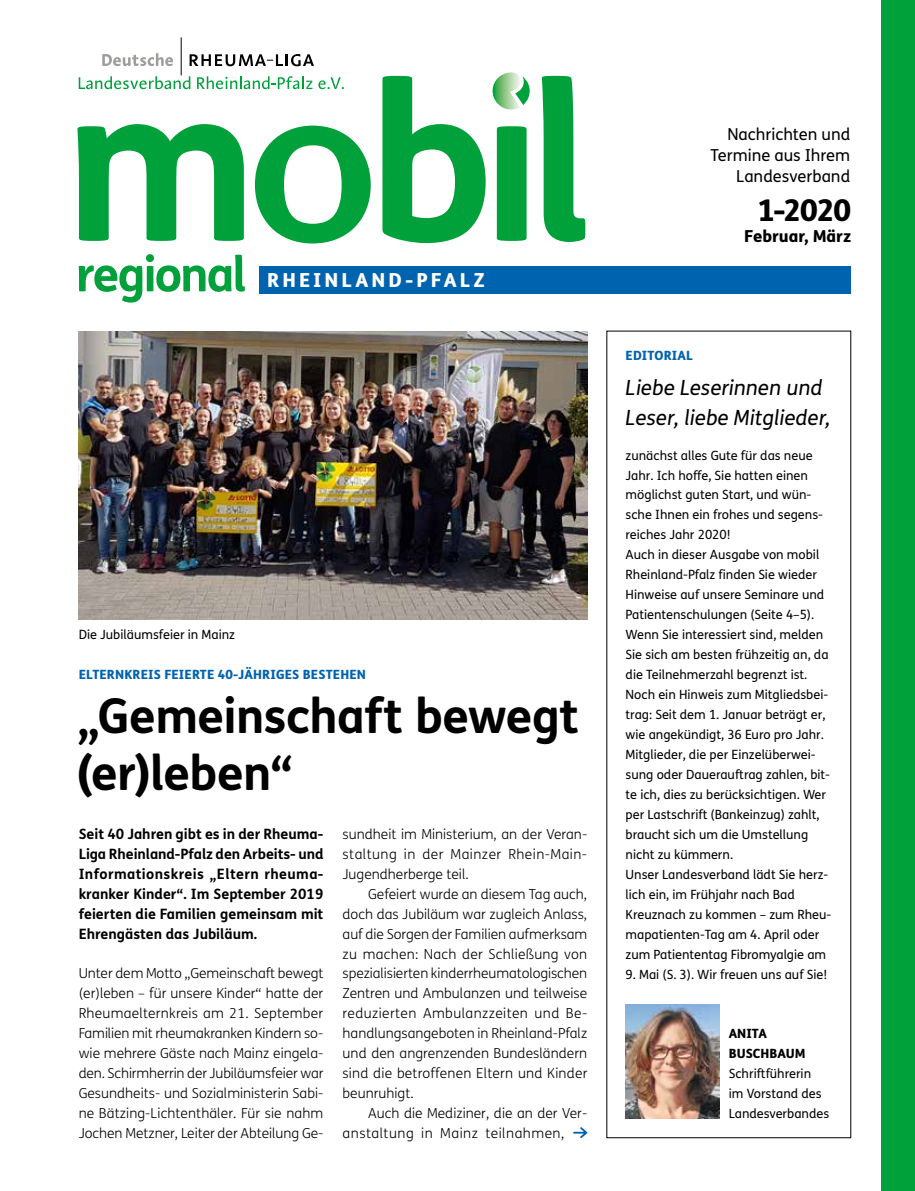
<style>
.page{position:relative;width:915px;height:1191px;background:#fff}
.page>*{position:absolute;margin:0;border:0;box-sizing:border-box;transform-origin:0 0}
.t1{font:700 48px/57px "FS Me";letter-spacing:-.015em;color:#000}
.t2{font:800 30px "FS Me";color:#000}
.t3{font:italic 21px/30px "FS Me";color:#000}
.t4{font:800 19.35px "FS Me";letter-spacing:.16em;color:#fff}
.t5{font:16.5px/21px "FS Me";letter-spacing:-.005em;color:#000;text-align:right}
.t6{font:800 16.5px "FS Me";color:#000}
.t7{font:700 14.25px/20px "FS Me";color:#000;text-align:justify}
.t8{font:300 13.8px/20px "FS Me";letter-spacing:.005em;color:#000;text-align:justify}
.t9{font:300 13.8px/20px "FS Me";letter-spacing:.03em;color:#000}
.t10{font:12.75px/20px "FS Me";color:#000}
.t11{font:800 12.75px "FS Me";letter-spacing:.01em;color:#0063af}
.t12{font:800 12.75px/20px "FS Me";color:#000}
</style>
<div class="page">
<svg style="left:79px;top:254px;width:166px;height:49px"></svg>
<div style="left:259px;top:266px;width:591px;height:27px;background:#0063af"></div>
<svg style="left:77px;top:76px;width:508px;height:167px"></svg>
<svg style="left:492px;top:72px;width:37px;height:37px"></svg>
<svg style="left:79px;top:76px;width:111px;height:13px"></svg>
<svg style="left:197px;top:76px;width:115px;height:13px"></svg>
<svg style="left:318px;top:77px;width:26px;height:12px"></svg>
<svg style="left:102px;top:53px;width:71px;height:13px"></svg>
<hr style="left:181px;top:37px;width:1px;height:38px;background:#000">
<svg style="left:189px;top:54px;width:125px;height:12px"></svg>
<div style="left:880px;top:0;width:34px;height:1191px;background:#00a13a"></div>
<img style="left:79px;top:332px;width:508px;height:287px">
<img style="left:625px;top:1004px;width:94px;height:114px">
<svg style="left:573px;top:1127px;width:14px;height:11px"></svg>
<h3 class="t4" style="left:267px;top:265px;width:219px">RHEINLAND-PFALZ</h3>
<p class="t10" style="left:79px;top:624px;width:158px">Die Jubiläumsfeier in Mainz</p>
<p class="t11" style="left:79px;top:664px;width:289px">ELTERNKREIS FEIERTE 40-JÄHRIGES BESTEHEN</p>
<h1 class="t1" style="left:77px;top:685px;width:503px">„Gemeinschaft bewegt (er)leben“</h1>
<p class="t7" style="left:79px;top:823px;width:246px">Seit 40 Jahren gibt es in der Rheuma-Liga Rheinland-Pfalz den Arbeits- und Informationskreis „Eltern rheuma&shy;kranker Kinder“. Im September 2019 feierten die Familien gemeinsam mit Ehrengästen das Jubiläum.</p>
<p class="t8" style="left:79px;top:963px;width:246px">Unter dem Motto „Gemeinschaft bewegt (er)leben – für unsere Kinder“ hatte der Rheumaelternkreis am 21. September Familien mit rheumakranken Kindern so&shy;wie mehrere Gäste nach Mainz eingela&shy;den. Schirmherrin der Jubiläumsfeier war Gesundheits- und Sozialministerin Sabi&shy;ne Bätzing-Lichtenthäler. Für sie nahm Jochen Metzner, Leiter der Abteilung Ge-</p>
<p class="t8" style="left:342px;top:823px;width:246px">sundheit im Ministerium, an der Veran&shy;staltung in der Mainzer Rhein-Main-Jugendherberge teil.</p>
<p class="t8" style="left:342px;top:883px;width:246px;text-indent:26px">Gefeiert wurde an diesem Tag auch, doch das Jubiläum war zugleich Anlass, auf die Sorgen der Familien aufmerksam zu machen: Nach der Schließung von spezialisierten kinderrheumatologischen Zentren und Ambulanzen und teilweise reduzierten Ambulanzzeiten und Be&shy;handlungsangeboten in Rheinland-Pfalz und den angrenzenden Bundesländern sind die betroffenen Eltern und Kinder beunruhigt.</p>
<p class="t9" style="left:342px;top:1103px;width:246px;text-indent:26px">Auch die Mediziner, die an der Ver&shy;anstaltung in Mainz teilnahmen,</p>
<p class="t5" style="left:710px;top:123px;width:141px">Nachrichten und<br>Termine aus Ihrem<br>Landesverband</p>
<h2 class="t2" style="left:757px;top:186px;width:95px">1-2020</h2>
<p class="t6" style="left:744px;top:223px;width:108px">Februar, März</p>
<p class="t11" style="left:625px;top:345px;width:69px">EDITORIAL</p>
<h3 class="t3" style="left:625px;top:372px;width:207px">Liebe Leserinnen und<br>Leser, liebe Mitglieder,</h3>
<p class="t10" style="left:625px;top:445px;width:207px">zunächst alles Gute für das neue<br>Jahr. Ich hoffe, Sie hatten einen möglichst guten Start, und wün&shy;sche Ihnen ein frohes und segens&shy;reiches Jahr 2020!<br>Auch in dieser Ausgabe von mobil<br>Rheinland-Pfalz finden Sie wieder<br>Hinweise auf unsere Seminare und<br>Patientenschulungen (Seite 4–5).<br>Wenn Sie interessiert sind, melden<br>Sie sich am besten frühzeitig an, da die Teilnehmerzahl begrenzt ist.<br>Noch ein Hinweis zum Mitgliedsbei&shy;trag: Seit dem 1. Januar beträgt er, wie angekündigt, 36 Euro pro Jahr.<br>Mitglieder, die per Einzelüberwei&shy;sung oder Dauerauftrag zahlen, bit&shy;te ich, dies zu berücksichtigen. Wer per Lastschrift (Bankeinzug) zahlt, braucht sich um die Umstellung nicht zu kümmern.<br>Unser Landesverband lädt Sie herz&shy;lich ein, im Frühjahr nach Bad<br>Kreuznach zu kommen – zum Rheu&shy;mapatienten-Tag am 4. April oder zum Patiententag Fibromyalgie am</p>
<p class="t10" style="left:625px;top:963px;width:203px">9. Mai (S. 3). Wir freuen uns auf Sie!</p>
<p class="t12" style="left:728px;top:1023px;width:78px">ANITA<br>BUSCHBAUM</p>
<p class="t10" style="left:728px;top:1063px;width:102px">Schriftführerin<br>im Vorstand des<br>Landesverbandes</p>
</div>
